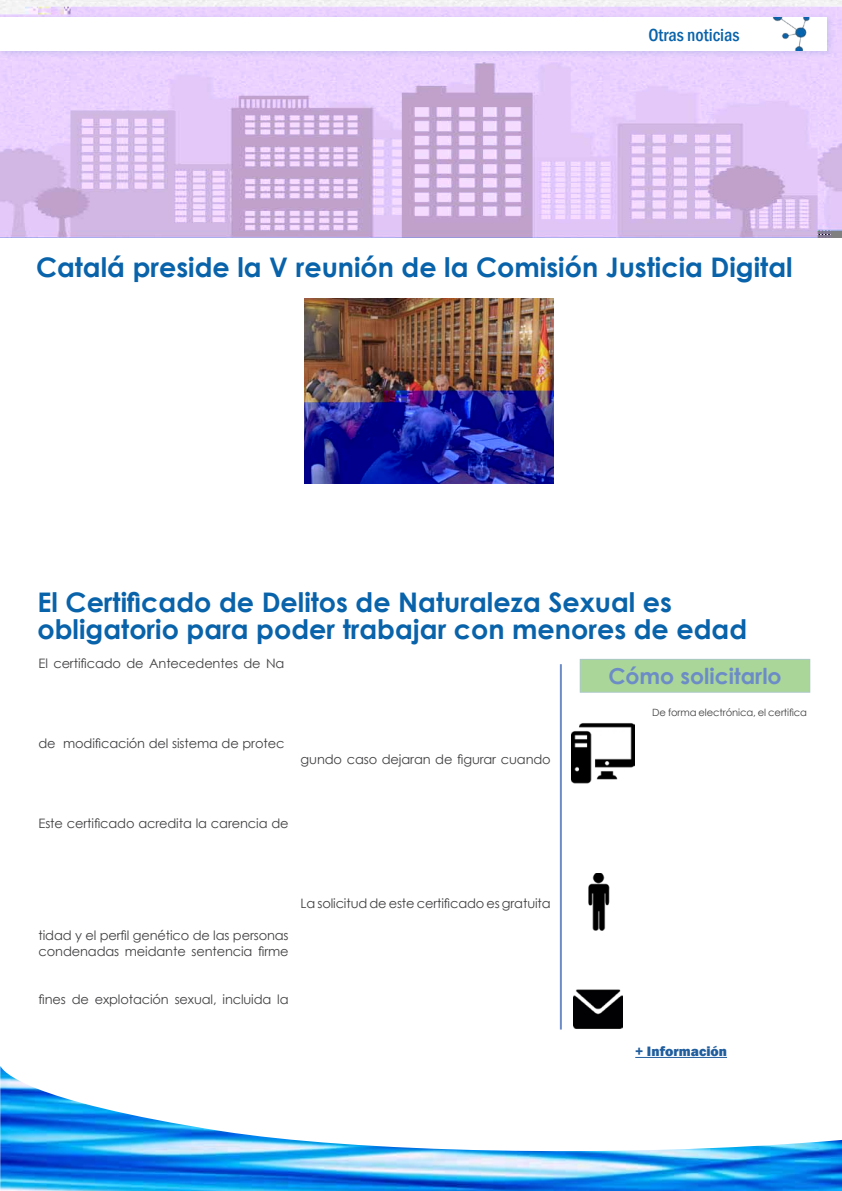
<style>
.page{position:relative;width:842px;height:1191px;background:#fff}
.page>*{position:absolute;margin:0;border:0;box-sizing:border-box;transform-origin:0 0}
.t1{font:700 27px/27px "Century Gothic";color:#0963aa}
.t2{font:700 22px "Century Gothic";color:#6c8cc7}
.t3{font:500 condensed 18px "Franklin Gothic";color:#0963aa}
.t4{font:800 14px "Franklin Gothic";color:#215e9e}
.t5{font:13px/16px "Century Gothic";letter-spacing:-.01em;color:#414042}
.t6{font:10px "Century Gothic";letter-spacing:-.01em;color:#414042}
</style>
<div class="page">
<img style="left:0;top:1066px;width:842px;height:125px">
<img style="left:0;top:0;width:842px;height:237px">
<hr style="left:560px;top:664px;width:2px;height:365px;background:#6c8cc7">
<div style="left:580px;top:659px;width:230px;height:33px;background:#abd69a"></div>
<div style="left:580px;top:659px;width:230px;height:33px;border:1px solid #aac9c6"></div>
<div style="left:0;top:13px;width:834px;height:45px;background:#6c8cc7;opacity:.24"></div>
<div style="left:0;top:17px;width:827px;height:34px;background:#fff"></div>
<img style="left:304px;top:298px;width:249px;height:185px">
<img style="left:573px;top:989px;width:49px;height:40px">
<img style="left:588px;top:873px;width:22px;height:57px">
<hr style="left:635px;top:1057px;width:92px;height:1px;background:#215e9e">
<img style="left:571px;top:723px;width:63px;height:61px">
<h3 class="t3" style="left:648px;top:23px;width:93px">Otras noticias</h3>
<h1 class="t1" style="left:36px;top:252px;width:758px">Catalá preside la V reunión de la Comisión Justicia Digital</h1>
<h1 class="t1" style="left:38px;top:587px;width:711px">El Certificado de Delitos de Naturaleza Sexual es obligatorio para poder trabajar con menores de edad</h1>
<h2 class="t2" style="left:608px;top:659px;width:175px">Cómo solicitarlo</h2>
<p class="t5" style="left:39px;top:654px;width:247px">El certificado de Antecedentes de Na</p>
<p class="t5" style="left:39px;top:734px;width:247px">de modificación del sistema de protec</p>
<p class="t5" style="left:301px;top:751px;width:252px">gundo caso dejaran de figurar cuando</p>
<p class="t5" style="left:39px;top:815px;width:252px">Este certificado acredita la carencia de</p>
<p class="t5" style="left:39px;top:927px;width:252px">tidad y el perfil genético de las personas condenadas meidante sentencia firme</p>
<p class="t5" style="left:39px;top:991px;width:252px">fines de explotación sexual, incluida la</p>
<p class="t5" style="left:301px;top:895px;width:252px">La solicitud de este certificado es gratuita</p>
<p class="t6" style="left:652px;top:705px;width:156px">De forma electrónica, el certifica</p>
<p class="t4" style="left:635px;top:1042px;width:93px">+ Información</p>
</div>
